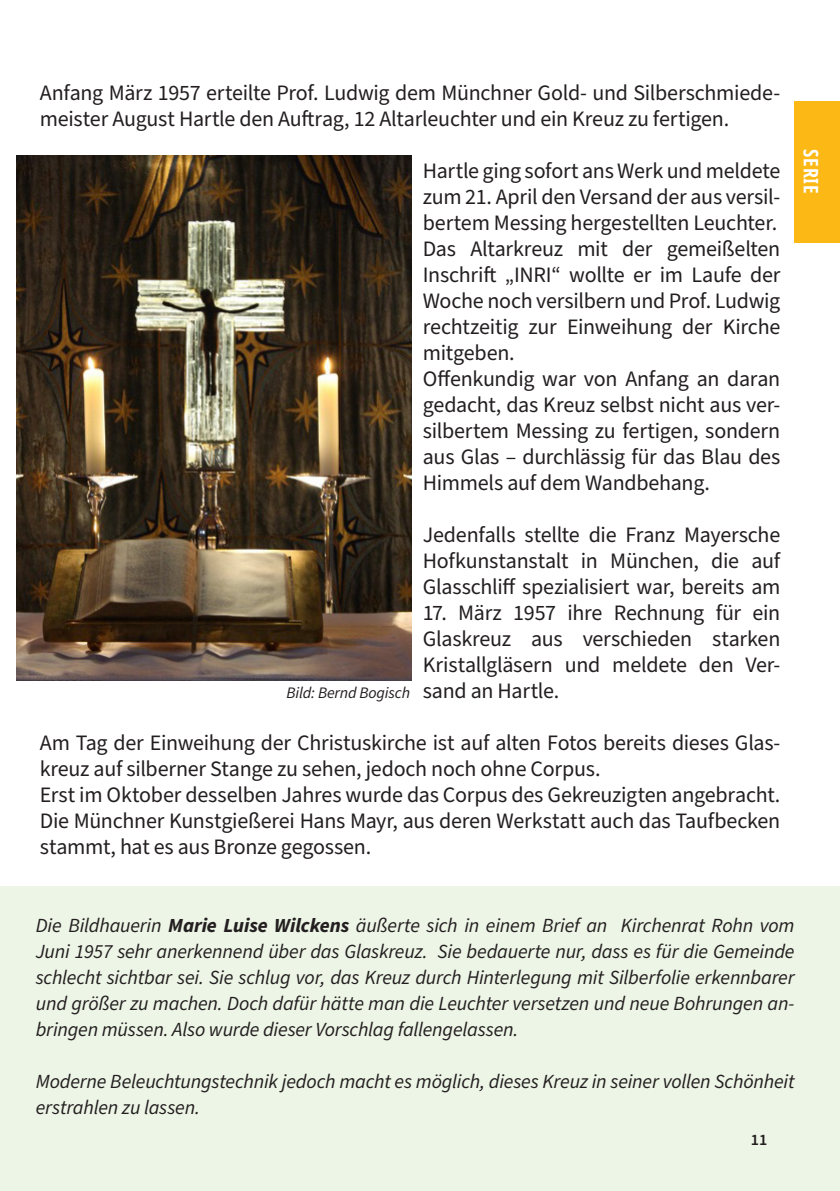
<style>
.page{position:relative;width:840px;height:1191px;background:#fff}
.page>*{position:absolute;margin:0;border:0;box-sizing:border-box;transform-origin:0 0}
.a_fließtext_serif_10{font:22px/26px "Source Sans Pro";letter-spacing:-.015em;color:#231f20;text-align:justify}
.a_fließtext_serif_10-2{font:italic 20px/26px "Source Sans Pro";letter-spacing:-.01em;color:#231f20;text-align:justify}
.a_rubrik_10pt{font:700 condensed 20px "Open Sans";letter-spacing:.04em;color:#fff}
.a_fließtext_serif_10-3{font:italic 16px "Source Sans Pro";letter-spacing:-.01em;color:#231f20}
.t1{font:600 16px "Source Sans Pro";color:#231f20}
.s1{font-weight:700}
</style>
<div class="page">
<div style="left:0;top:886px;width:839px;height:305px;background:#edf5e6"></div>
<div style="left:794px;top:101px;width:45px;height:141px;background:#fcb814"></div>
<img style="left:16px;top:156px;width:395px;height:524px">
<p class="a_fließtext_serif_10" style="left:40px;top:80px;width:741px">Anfang März 1957 erteilte Prof. Ludwig dem Münchner Gold- und Silberschmiede&shy;meister August Hartle den Auftrag, 12 Altarleuchter und ein Kreuz zu fertigen.</p>
<p class="a_fließtext_serif_10" style="left:422px;top:158px;width:359px">Hartle ging sofort ans Werk und meldete zum 21. April den Versand der aus versil&shy;bertem Messing hergestellten Leuchter.</p>
<p class="a_fließtext_serif_10" style="left:422px;top:236px;width:359px">Das Altarkreuz mit der gemeißelten Inschrift „INRI“ wollte er im Laufe der Woche noch versilbern und Prof. Ludwig rechtzeitig zur Einweihung der Kirche mitgeben.</p>
<p class="a_fließtext_serif_10" style="left:422px;top:366px;width:359px">Offenkundig war von Anfang an daran gedacht, das Kreuz selbst nicht aus ver&shy;silbertem Messing zu fertigen, sondern aus Glas – durchlässig für das Blau des Himmels auf dem Wandbehang.</p>
<p class="a_fließtext_serif_10" style="left:422px;top:522px;width:359px">Jedenfalls stellte die Franz Mayersche Hofkunstanstalt in München, die auf Glasschliff spezialisiert war, bereits am</p>
<p class="a_fließtext_serif_10" style="left:422px;top:600px;width:359px">17. März 1957 ihre Rechnung für ein Glaskreuz aus verschieden starken Kristallgläsern und meldete den Ver&shy;sand an Hartle.</p>
<p class="a_fließtext_serif_10" style="left:40px;top:730px;width:741px">Am Tag der Einweihung der Christuskirche ist auf alten Fotos bereits dieses Glas&shy;kreuz auf silberner Stange zu sehen, jedoch noch ohne Corpus.</p>
<p class="a_fließtext_serif_10" style="left:40px;top:782px;width:741px">Erst im Oktober desselben Jahres wurde das Corpus des Gekreuzigten angebracht.<br>Die Münchner Kunstgießerei Hans Mayr, aus deren Werkstatt auch das Taufbecken stammt, hat es aus Bronze gegossen.</p>
<p class="a_fließtext_serif_10-3" style="left:286px;top:682px;width:125px">Bild: Bernd Bogisch</p>
<p class="a_rubrik_10pt" style="left:824px;top:149px;width:46px;rotate:90deg">SERIE</p>
<p class="a_fließtext_serif_10-2" style="left:36px;top:913px;width:759px">Die Bildhauerin <span class="s1">Marie Luise Wilckens</span> äußerte sich in einem Brief an Kirchenrat Rohn vom Juni 1957 sehr anerkennend über das Glaskreuz. Sie bedauerte nur, dass es für die Gemeinde schlecht sichtbar sei. Sie schlug vor, das Kreuz durch Hinterlegung mit Silberfolie erkennbarer und größer zu machen. Doch dafür hätte man die Leuchter versetzen und neue Bohrungen an&shy;bringen müssen. Also wurde dieser Vorschlag fallengelassen.</p>
<p class="a_fließtext_serif_10-2" style="left:36px;top:1069px;width:759px">Moderne Beleuchtungstechnik jedoch macht es möglich, dieses Kreuz in seiner vollen Schönheit erstrahlen zu lassen.</p>
<p class="t1" style="left:750px;top:1129px;width:18px">11</p>
</div>
